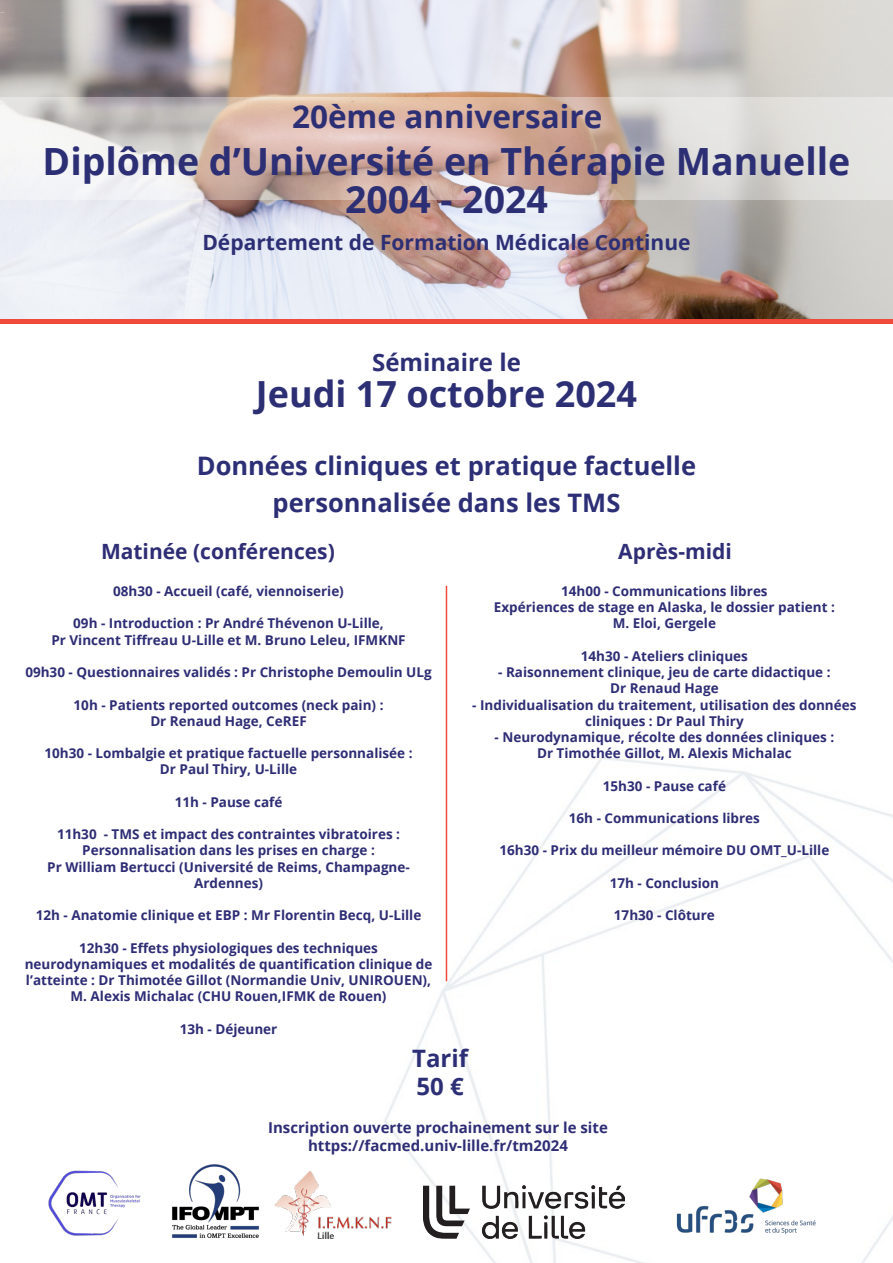
<style>
.page{position:relative;width:893px;height:1263px;background:#fff}
.page>*{position:absolute;margin:0;border:0;box-sizing:border-box;transform-origin:0 0}
.t1{font:700 37.5px "Open Sans";color:#2d2f75}
.t2{font:700 36px "Open Sans";color:#2d2f75}
.t3{font:700 31.5px "Open Sans";color:#2d2f75}
.t4{font:700 25.5px "Open Sans";color:#2d2f76}
.t5{font:700 24px "Open Sans";color:#2d2f75}
.t6{font:700 24px "Open Sans";color:#2d2f76}
.t7{font:700 21px "Open Sans";color:#2d2f75}
.t8{font:700 21px "Open Sans";color:#2e2d75}
.t9{font:700 15px "Open Sans";color:#2e2d75}
.t10{font:700 13.5px/16.2px "Open Sans";color:#2e2d75;text-align:center}
</style>
<div class="page">
<img style="left:317px;top:585px;width:576px;height:678px">
<div style="left:0;top:307px;width:893px;height:17px;background:#ef4a3b"></div>
<img style="left:0;top:0;width:893px;height:319px">
<hr style="left:446px;top:586px;width:1px;height:395px;background:#ef4a3b">
<svg style="left:0;top:98px;width:893px;height:102px;background:#d8c7c0"></svg>
<img style="left:172px;top:1164px;width:88px;height:74px">
<img style="left:274px;top:1171px;width:118px;height:67px">
<img style="left:48px;top:1170px;width:93px;height:66px">
<img style="left:424px;top:1185px;width:201px;height:54px">
<img style="left:654px;top:1171px;width:189px;height:68px">
<p class="t3" style="left:292px;top:95px;width:312px">20ème anniversaire</p>
<p class="t1" style="left:43px;top:135px;width:809px">Diplôme d’Université en Thérapie Manuelle</p>
<p class="t1" style="left:345px;top:173px;width:204px">2004 - 2024</p>
<p class="t7" style="left:202px;top:228px;width:490px">Département de Formation Médicale Continue</p>
<p class="t5" style="left:372px;top:345px;width:150px">Séminaire le</p>
<p class="t2" style="left:256px;top:368px;width:383px">Jeudi 17 octobre 2024</p>
<p class="t4" style="left:197px;top:447px;width:501px">Données cliniques et pratique factuelle</p>
<p class="t4" style="left:273px;top:485px;width:349px">personnalisée dans les TMS</p>
<p class="t8" style="left:101px;top:537px;width:235px">Matinée (conférences)</p>
<p class="t10" style="left:113px;top:583px;width:232px">08h30 - Accueil (café, viennoiserie)</p>
<p class="t10" style="left:73px;top:615px;width:312px">09h - Introduction : Pr André Thévenon U-Lille,</p>
<p class="t10" style="left:51px;top:631px;width:356px">Pr Vincent Tiffreau U-Lille et M. Bruno Leleu, IFMKNF</p>
<p class="t10" style="left:25px;top:664px;width:408px">09h30 - Questionnaires validés : Pr Christophe Demoulin ULg</p>
<p class="t10" style="left:74px;top:696px;width:311px">10h - Patients reported outcomes (neck pain) :</p>
<p class="t10" style="left:150px;top:712px;width:158px">Dr Renaud Hage, CeREF</p>
<p class="t10" style="left:45px;top:745px;width:370px">10h30 - Lombalgie et pratique factuelle personnalisée :</p>
<p class="t10" style="left:160px;top:761px;width:139px">Dr Paul Thiry, U-Lille</p>
<p class="t10" style="left:175px;top:793px;width:109px">11h - Pause café</p>
<p class="t10" style="left:57px;top:826px;width:345px">11h30 - TMS et impact des contraintes vibratoires :<br>Personnalisation dans les prises en charge :</p>
<p class="t10" style="left:47px;top:858px;width:364px">Pr William Bertucci (Université de Reims, Champagne-<br>Ardennes)</p>
<p class="t10" style="left:36px;top:907px;width:387px">12h - Anatomie clinique et EBP : Mr Florentin Becq, U-Lille</p>
<p class="t10" style="left:25px;top:939px;width:409px">12h30 - Effets physiologiques des techniques neurodynamiques et modalités de quantification clinique de l’atteinte : Dr Thimotée Gillot (Normandie Univ, UNIROUEN),</p>
<p class="t10" style="left:71px;top:988px;width:317px">M. Alexis Michalac (CHU Rouen,IFMK de Rouen)</p>
<p class="t10" style="left:180px;top:1020px;width:99px">13h - Déjeuner</p>
<p class="t8" style="left:618px;top:537px;width:115px">Après-midi</p>
<p class="t10" style="left:561px;top:583px;width:208px">14h00 - Communications libres</p>
<p class="t10" style="left:494px;top:599px;width:342px">Expériences de stage en Alaska, le dossier patient :</p>
<p class="t10" style="left:613px;top:615px;width:105px">M. Eloi, Gergele</p>
<p class="t10" style="left:581px;top:647px;width:169px">14h30 - Ateliers cliniques</p>
<p class="t10" style="left:498px;top:664px;width:334px">- Raisonnement clinique, jeu de carte didactique :</p>
<p class="t10" style="left:610px;top:680px;width:110px">Dr Renaud Hage</p>
<p class="t10" style="left:472px;top:696px;width:386px">- Individualisation du traitement, utilisation des données</p>
<p class="t10" style="left:585px;top:712px;width:160px">cliniques : Dr Paul Thiry</p>
<p class="t10" style="left:495px;top:728px;width:341px">- Neurodynamique, récolte des données cliniques :</p>
<p class="t10" style="left:537px;top:745px;width:256px">Dr Timothée Gillot, M. Alexis Michalac</p>
<p class="t10" style="left:603px;top:777px;width:125px">15h30 - Pause café</p>
<p class="t10" style="left:569px;top:809px;width:193px">16h - Communications libres</p>
<p class="t10" style="left:500px;top:842px;width:331px">16h30 - Prix du meilleur mémoire DU OMT_U-Lille</p>
<p class="t10" style="left:610px;top:874px;width:111px">17h - Conclusion</p>
<p class="t10" style="left:614px;top:907px;width:102px">17h30 - Clôture</p>
<p class="t6" style="left:412px;top:1041px;width:57px">Tarif</p>
<p class="t6" style="left:416px;top:1070px;width:49px">50 €</p>
<p class="t9" style="left:268px;top:1117px;width:341px">Inscription ouverte prochainement sur le site</p>
<p class="t9" style="left:308px;top:1135px;width:261px">https://facmed.univ-lille.fr/tm2024</p>
</div>
